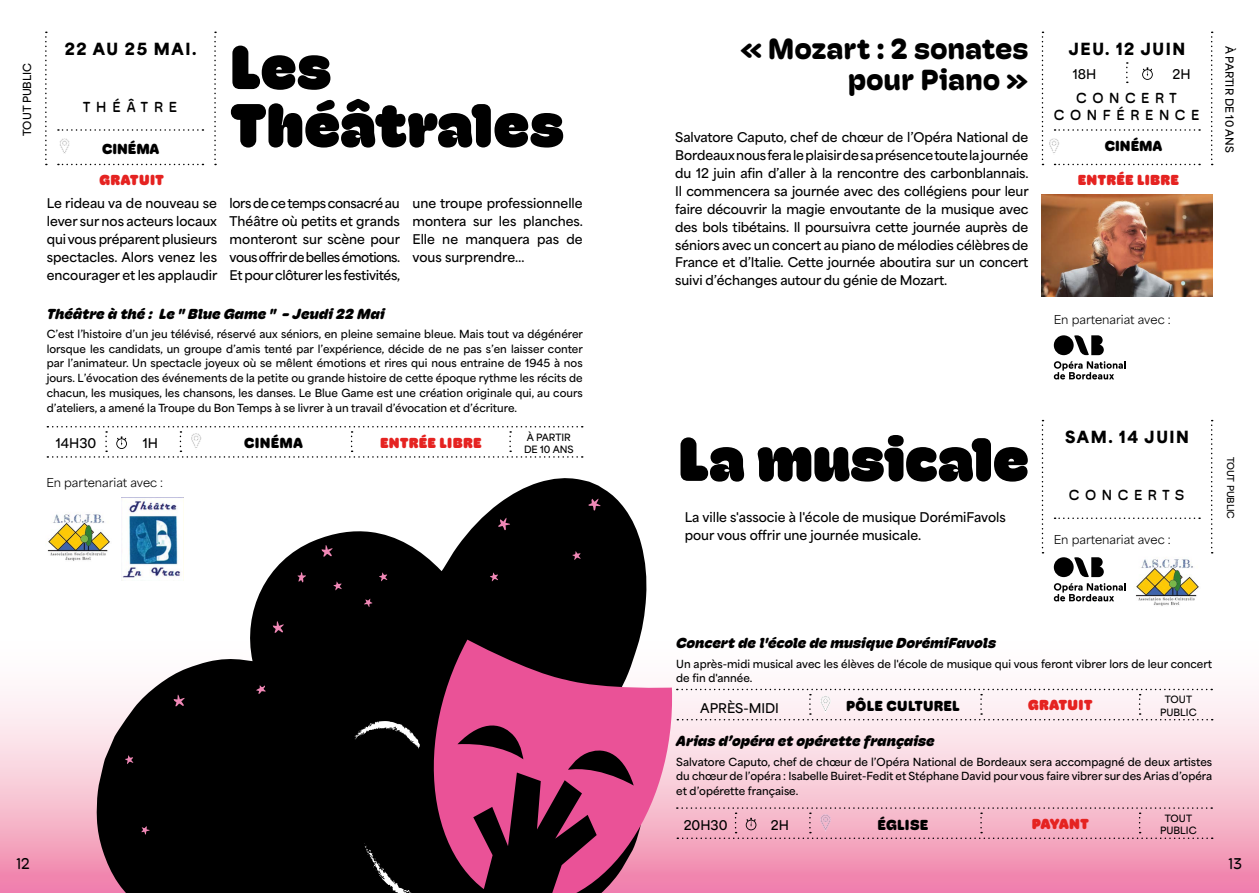
<style>
.page{position:relative;width:1259px;height:893px;background:#fff}
.page>*{position:absolute;margin:0;border:0;box-sizing:border-box;transform-origin:0 0}
.t1{font:900 61.95px/57.8px "Hoss Round";letter-spacing:-.01em;color:#000}
.t2{font:900 29.4px/30.5px "Hoss Round";letter-spacing:-.005em;color:#000;text-align:right}
.t3{font:900 15.75px "Area Normal";letter-spacing:.1em;color:#000}
.t4{font:15.75px "Hoss Round";color:#000}
.t5{font:italic 800 14.7px "Hoss Round";letter-spacing:-.01em;color:#000}
.t6{font:900 14.7px "Hoss Round";letter-spacing:.015em;color:#e52321}
.t7{font:800 14.7px "Hoss Round";letter-spacing:.01em;color:#000}
.t8{font:500 14.7px/17.9px "Hoss Round";letter-spacing:.38em;color:#000;text-align:center}
.t9{font:600 12.6px/17.9px "Area Normal";color:#000;text-align:justify}
.t10{font:11.55px "Area Normal";color:#000}
.t11{font:600 10.5px/14.7px "Area Normal";color:#000;text-align:justify}
.t12{font:600 9.45px/12.6px "Area Normal";color:#000;text-align:center}
.t13{font:600 9px "Area Normal";letter-spacing:-.03em;color:#000}
</style>
<div class="page">
<svg style="left:0;top:688px;width:1259px;height:205px;background:#f6bed1"></svg>
<img style="left:1136px;top:557px;width:63px;height:49px">
<img style="left:47px;top:514px;width:50px;height:47px">
<svg style="left:1053px;top:557px;width:72px;height:44px"></svg>
<svg style="left:1053px;top:335px;width:72px;height:44px"></svg>
<img style="left:1041px;top:194px;width:171px;height:103px">
<svg style="left:47px;top:426px;width:536px;height:32px"></svg>
<svg style="left:677px;top:807px;width:535px;height:32px;background:#eeafc2"></svg>
<div style="left:677px;top:689px;width:535px;height:31px;background:#fdf0f4"></div>
<svg style="left:97px;top:478px;width:550px;height:415px;fill:#000"></svg>
<svg style="left:354px;top:721px;width:53px;height:27px"></svg>
<svg style="left:407px;top:640px;width:269px;height:253px;background:#aa4d76"></svg>
<svg style="left:364px;top:772px;width:232px;height:121px;background:#501d34"></svg>
<svg style="left:273px;top:621px;width:11px;height:12px"></svg>
<svg style="left:321px;top:545px;width:11px;height:12px"></svg>
<svg style="left:297px;top:572px;width:9px;height:11px"></svg>
<svg style="left:364px;top:599px;width:8px;height:8px"></svg>
<svg style="left:333px;top:582px;width:9px;height:8px"></svg>
<svg style="left:379px;top:572px;width:8px;height:9px"></svg>
<svg style="left:498px;top:518px;width:12px;height:12px"></svg>
<svg style="left:588px;top:499px;width:12px;height:11px"></svg>
<svg style="left:572px;top:551px;width:8px;height:9px"></svg>
<svg style="left:490px;top:573px;width:8px;height:8px"></svg>
<svg style="left:174px;top:695px;width:11px;height:11px"></svg>
<svg style="left:256px;top:685px;width:10px;height:9px"></svg>
<svg style="left:125px;top:755px;width:8px;height:9px"></svg>
<svg style="left:141px;top:826px;width:9px;height:9px"></svg>
<svg style="left:214px;top:32px;width:2px;height:133px"></svg>
<svg style="left:58px;top:129px;width:145px;height:2px"></svg>
<svg style="left:45px;top:32px;width:2px;height:133px"></svg>
<svg style="left:58px;top:164px;width:145px;height:1px"></svg>
<svg style="left:60px;top:138px;width:10px;height:16px"></svg>
<svg style="left:1211px;top:32px;width:1px;height:133px"></svg>
<svg style="left:1041px;top:32px;width:159px;height:133px"></svg>
<svg style="left:1211px;top:420px;width:1px;height:133px"></svg>
<svg style="left:1054px;top:517px;width:146px;height:2px"></svg>
<svg style="left:1041px;top:420px;width:2px;height:133px"></svg>
<p class="t11" style="left:19px;top:136px;width:74px;rotate:-90deg">TOUT PUBLIC</p>
<p class="t3" style="left:65px;top:35px;width:133px">22 AU 25 MAI.</p>
<p class="t8" style="left:83px;top:98px;width:96px">THÉÂTRE</p>
<p class="t7" style="left:102px;top:140px;width:59px">CINÉMA</p>
<p class="t6" style="left:100px;top:171px;width:66px">GRATUIT</p>
<h1 class="t1" style="left:230px;top:39px;width:336px">Les<br>Théâtrales</h1>
<p class="t9" style="left:47px;top:193px;width:172px">Le rideau va de nouveau se lever sur nos acteurs locaux qui vous préparent plusieurs spectacles. Alors venez les encourager et les applaudir</p>
<p class="t9" style="left:230px;top:193px;width:172px">lors de ce temps consacré au Théâtre où petits et grands monteront sur scène pour vous offrir de belles émotions.<br>Et pour clôturer les festivités,</p>
<p class="t9" style="left:412px;top:193px;width:172px">une troupe professionnelle montera sur les planches.<br>Elle ne manquera pas de vous surprendre…</p>
<p class="t5" style="left:47px;top:305px;width:339px">Théâtre à thé : Le " Blue Game " - Jeudi 22 Mai</p>
<p class="t11" style="left:47px;top:325px;width:538px">C’est l’histoire d’un jeu télévisé, réservé aux séniors, en pleine semaine bleue. Mais tout va dégénérer lorsque les candidats, un groupe d’amis tenté par l’expérience, décide de ne pas s’en laisser conter par l’animateur. Un spectacle joyeux où se mêlent émotions et rires qui nous entraine de 1945 à nos jours. L’évocation des événements de la petite ou grande histoire de cette époque rythme les récits de chacun, les musiques, les chansons, les danses. Le Blue Game est une création originale qui, au cours d’ateliers, a amené la Troupe du Bon Temps à se livrer à un travail d’évocation et d’écriture.</p>
<p class="t9" style="left:56px;top:433px;width:42px">14H30</p>
<p class="t9" style="left:143px;top:433px;width:17px">1H</p>
<p class="t10" style="left:46px;top:472px;width:118px">En partenariat avec :</p>
<p class="t7" style="left:244px;top:435px;width:60px">CINÉMA</p>
<p class="t6" style="left:380px;top:434px;width:103px">ENTRÉE LIBRE</p>
<p class="t12" style="left:524px;top:430px;width:51px;text-align:left">À PARTIR<br>DE 10 ANS</p>
<h2 class="t2" style="left:740px;top:34px;width:290px">« Mozart : 2 sonates pour Piano »</h2>
<p class="t9" style="left:675px;top:127px;width:355px">Salvatore Caputo, chef de chœur de l’Opéra National de Bordeaux nous fera le plaisir de sa présence toute la journée du 12 juin afin d’aller à la rencontre des carbonblannais.<br>Il commencera sa journée avec des collégiens pour leur faire découvrir la magie envoutante de la musique avec des bols tibétains. Il poursuivra cette journée auprès de séniors avec un concert au piano de mélodies célèbres de France et d’Italie. Cette journée aboutira sur un concert suivi d’échanges autour du génie de Mozart.</p>
<p class="t3" style="left:1069px;top:35px;width:118px">JEU. 12 JUIN</p>
<p class="t8" style="left:1054px;top:89px;width:147px">CONCERT<br>CONFÉRENCE</p>
<p class="t9" style="left:1073px;top:64px;width:25px">18H</p>
<p class="t9" style="left:1172px;top:64px;width:20px">2H</p>
<p class="t7" style="left:1105px;top:137px;width:59px">CINÉMA</p>
<p class="t6" style="left:1077px;top:171px;width:103px">ENTRÉE LIBRE</p>
<p class="t10" style="left:1053px;top:310px;width:118px">En partenariat avec :</p>
<p class="t11" style="left:1238px;top:46px;width:108px;rotate:90deg">À PARTIR DE 10 ANS</p>
<h1 class="t1" style="left:678px;top:430px;width:353px">La musicale</h1>
<p class="t9" style="left:685px;top:507px;width:323px">La ville s'associe à l'école de musique DorémiFavols pour vous offrir une journée musicale.</p>
<p class="t3" style="left:1065px;top:423px;width:125px">SAM. 14 JUIN</p>
<p class="t8" style="left:1069px;top:486px;width:117px">CONCERTS</p>
<p class="t10" style="left:1053px;top:529px;width:118px">En partenariat avec :</p>
<p class="t13" style="left:1238px;top:457px;width:63px;rotate:90deg">TOUT PUBLIC</p>
<p class="t5" style="left:676px;top:634px;width:321px">Concert de l'école de musique DorémiFavols</p>
<p class="t11" style="left:676px;top:655px;width:537px">Un après-midi musical avec les élèves de l'école de musique qui vous feront vibrer lors de leur concert de fin d'année.</p>
<p class="t9" style="left:700px;top:697px;width:80px">APRÈS-MIDI</p>
<p class="t7" style="left:846px;top:698px;width:115px">PÔLE CULTUREL</p>
<p class="t5" style="left:676px;top:733px;width:260px">Arias d’opéra et opérette française</p>
<p class="t6" style="left:1028px;top:697px;width:66px">GRATUIT</p>
<p class="t12" style="left:1160px;top:692px;width:38px">TOUT<br>PUBLIC</p>
<p class="t11" style="left:676px;top:753px;width:537px">Salvatore Caputo, chef de chœur de l’Opéra National de Bordeaux sera accompagné de deux artistes du chœur de l’opéra : Isabelle Buiret-Fedit et Stéphane David pour vous faire vibrer sur des Arias d’opéra et d’opérette française.</p>
<p class="t9" style="left:683px;top:814px;width:45px">20H30</p>
<p class="t9" style="left:771px;top:815px;width:20px">2H</p>
<p class="t7" style="left:877px;top:816px;width:52px">ÉGLISE</p>
<p class="t6" style="left:1031px;top:815px;width:59px">PAYANT</p>
<p class="t12" style="left:1160px;top:811px;width:38px">TOUT<br>PUBLIC</p>
<p class="t4" style="left:16px;top:854px;width:15px">12</p>
<p class="t4" style="left:1228px;top:854px;width:15px">13</p>
</div>
